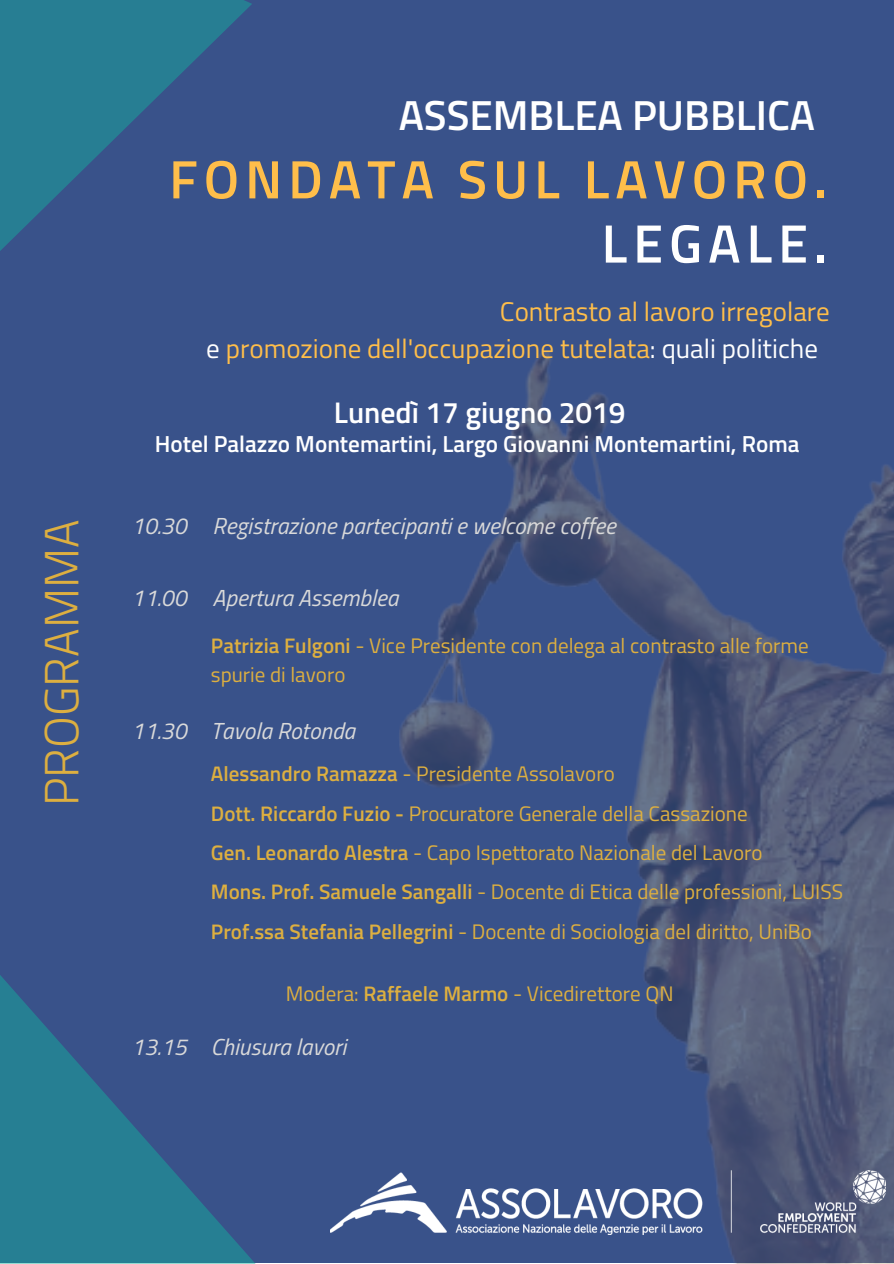
<style>
.page{position:relative;width:894px;height:1264px;background:#fff}
.page>*{position:absolute;margin:0;border:0;box-sizing:border-box;transform-origin:0 0}
.t1{font:600 54px "Titillium Web";letter-spacing:.11em;color:#ffbe4a}
.t2{font:600 54px "Titillium Web";letter-spacing:.11em;color:#fff}
.t3{font:300 48px "Titillium Web";color:#ddaf40}
.t4{font:600 42px "Titillium Web";color:#fff}
.t5{font:600 29.85px "Titillium Web";color:#fff}
.t6{font:27px/37.2px "Titillium Web";color:#ffbe4a}
.t7{font:italic 23.25px "Titillium Web";color:#d9d9d9}
.t8{font:600 23.25px "Titillium Web";color:#fff}
.t9{font:italic 23.1px "Titillium Web";color:#d9d9d9}
.t10{font:21px/39.5px "Titillium Web";color:#ddaf40}
.s1{color:#fff}
.s2{font-weight:600}
</style>
<div class="page">
<div style="left:0;top:0;width:893px;height:1262px;background:#39528a"></div>
<img style="left:330px;top:351px;width:563px;height:912px">
<svg style="left:0;top:0;width:347px;height:563px"></svg>
<svg style="left:0;top:975px;width:330px;height:288px"></svg>
<img style="left:330px;top:1170px;width:555px;height:64px">
<h3 class="t4" style="left:398px;top:83px;width:418px">ASSEMBLEA PUBBLICA</h3>
<h1 class="t1" style="left:169px;top:137px;width:659px">FONDATA SUL LAVORO.</h1>
<h1 class="t2" style="left:601px;top:201px;width:227px">LEGALE.</h1>
<p class="t6" style="left:206px;top:292px;width:625px;text-indent:293px">Contrasto al lavoro irregolare <span class="s1">e</span> promozione dell'occupazione tutelata<span class="s1">: quali politiche</span></p>
<h3 class="t5" style="left:334px;top:389px;width:293px">Lunedì 17 giugno 2019</h3>
<p class="t8" style="left:155px;top:425px;width:646px">Hotel Palazzo Montemartini, Largo Giovanni Montemartini, Roma</p>
<p class="t7" style="left:212px;top:507px;width:405px">Registrazione partecipanti e welcome coffee</p>
<h2 class="t3" style="left:24px;top:806px;width:288px;rotate:-90deg">PROGRAMMA</h2>
<p class="t7" style="left:131px;top:507px;width:57px">10.30</p>
<p class="t7" style="left:131px;top:579px;width:269px">11.00 Apertura Assemblea</p>
<p class="t10" style="left:211px;top:630px;width:599px;line-height:29.2px"><span class="s2">Patrizia Fulgoni</span> - Vice Presidente con delega al contrasto alle forme spurie di lavoro</p>
<p class="t7" style="left:211px;top:712px;width:146px">Tavola Rotonda</p>
<p class="t7" style="left:131px;top:712px;width:57px">11.30</p>
<p class="t10" style="left:211px;top:753px;width:633px"><span class="s2">Alessandro Ramazza</span> - Presidente Assolavoro<br><span class="s2">Dott. Riccardo Fuzio -</span> Procuratore Generale della Cassazione<br><span class="s2">Gen. Leonardo Alestra</span> - Capo Ispettorato Nazionale del Lavoro<br><span class="s2">Mons. Prof. Samuele Sangalli</span> - Docente di Etica delle professioni, LUISS <span class="s2">Prof.ssa Stefania Pellegrini</span> - Docente di Sociologia del diritto, UniBo</p>
<p class="t7" style="left:131px;top:1028px;width:57px">13.15</p>
<p class="t10" style="left:286px;top:973px;width:389px">Modera: <span class="s2">Raffaele Marmo</span> - Vicedirettore QN</p>
<p class="t9" style="left:211px;top:1028px;width:137px">Chiusura lavori</p>
</div>
